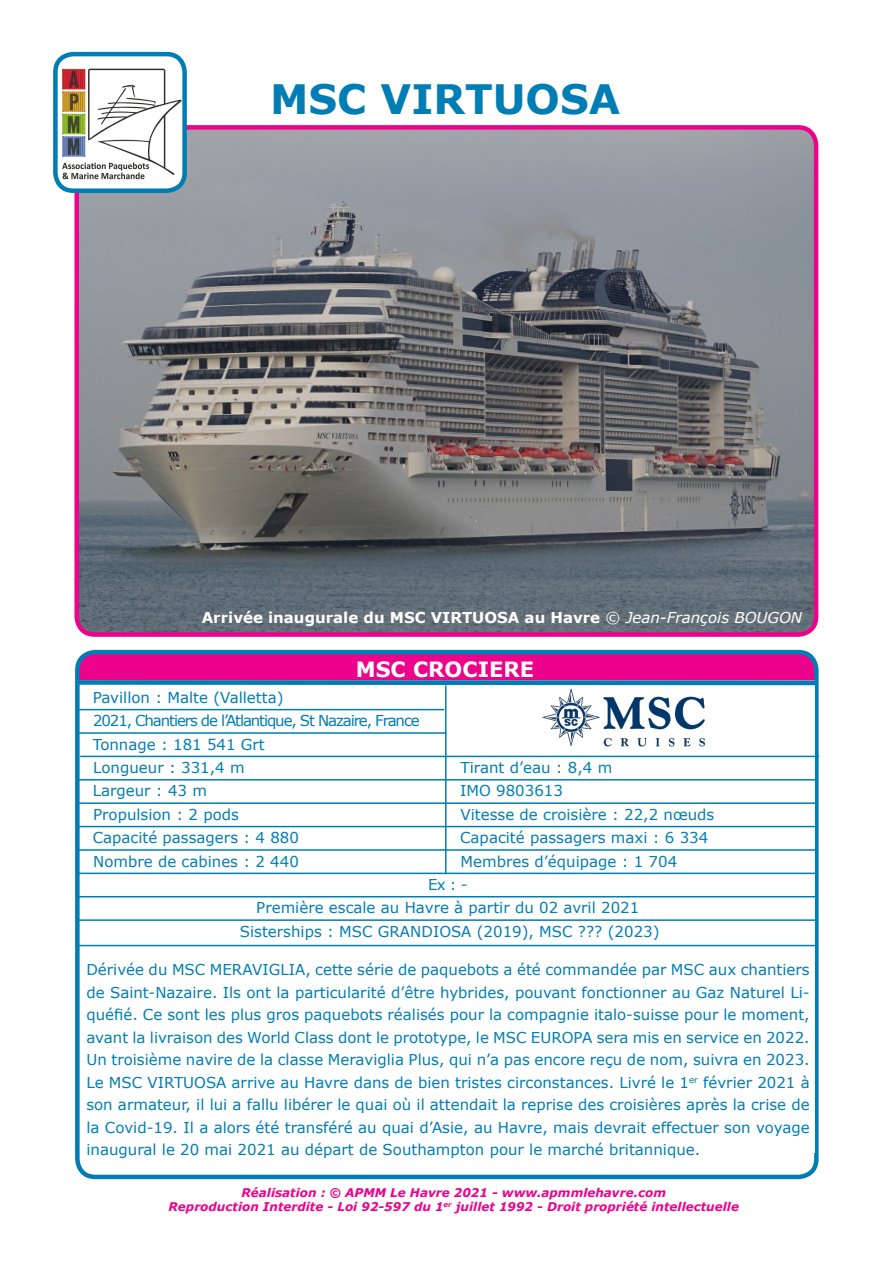
<style>
.page{position:relative;width:893px;height:1263px;background:#fff}
.page>*{position:absolute;margin:0;border:0;box-sizing:border-box;transform-origin:0 0}
.t1{font:700 40.5px "Verdana";color:#007db4}
.t2{font:700 21px "Verdana";color:#fff}
.t3{font:15px/22.5px "Verdana";color:#007db4;text-align:justify}
.t4{font:700 15px "Verdana";color:#fff}
.t5{font:15px "Verdana";letter-spacing:-.075em;color:#007db4}
.t6{font:italic 700 12px "Verdana";color:#ed028c}
.s1{font-weight:400}
.s2{font-weight:400;font-style:italic}
</style>
<div class="page">
<img style="left:79px;top:130px;width:737px;height:502px">
<div style="left:74px;top:125px;width:744px;height:512px;border:4px solid #ed028c;border-radius:18px"></div>
<div style="left:78px;top:651px;width:739px;height:44px;background:#ed028c;border-radius:18px"></div>
<div style="left:75px;top:650px;width:744px;height:529px;border:4px solid #007db4;border-radius:18px"></div>
<div style="left:80px;top:682px;width:735px;height:471px;background:#fff"></div>
<hr style="left:78px;top:709px;width:366px;height:1px;background:#007db4">
<hr style="left:445px;top:685px;width:2px;height:189px;background:#007db4">
<hr style="left:77px;top:732px;width:370px;height:2px;background:#007db4">
<hr style="left:80px;top:756px;width:739px;height:1px;background:#007db4">
<hr style="left:79px;top:779px;width:738px;height:1px;background:#007db4">
<hr style="left:79px;top:802px;width:738px;height:2px;background:#007db4">
<hr style="left:79px;top:826px;width:738px;height:1px;background:#007db4">
<hr style="left:79px;top:849px;width:738px;height:2px;background:#007db4">
<hr style="left:79px;top:872px;width:738px;height:2px;background:#007db4">
<hr style="left:78px;top:896px;width:738px;height:1px;background:#007db4">
<hr style="left:78px;top:919px;width:739px;height:2px;background:#007db4">
<hr style="left:78px;top:945px;width:739px;height:1px;background:#007db4">
<svg style="left:75px;top:678px;width:744px;height:9px"></svg>
<img style="left:542px;top:688px;width:163px;height:59px">
<div style="left:55px;top:54px;width:130px;height:137px;background:#fff;border-radius:18px"></div>
<img style="left:58px;top:64px;width:126px;height:123px">
<div style="left:53px;top:52px;width:134px;height:141px;border:4px solid #007db4;border-radius:18px"></div>
<p class="t1" style="left:270px;top:73px;width:352px">MSC VIRTUOSA</p>
<p class="t4" style="left:202px;top:608px;width:602px">Arrivée inaugurale du MSC VIRTUOSA au Havre <span class="s1">©</span> <span class="s2">Jean-François BOUGON</span></p>
<p class="t2" style="left:356px;top:656px;width:180px">MSC CROCIERE</p>
<p class="t3" style="left:93px;top:686px;width:192px">Pavillon : Malte (Valletta)</p>
<p class="t5" style="left:93px;top:711px;width:328px">2021, Chantiers de l’Atlantique, St Nazaire, France</p>
<p class="t3" style="left:93px;top:733px;width:174px">Tonnage : 181 541 Grt</p>
<p class="t3" style="left:93px;top:756px;width:153px">Longueur : 331,4 m</p>
<p class="t3" style="left:93px;top:780px;width:116px">Largeur : 43 m</p>
<p class="t3" style="left:93px;top:803px;width:147px">Propulsion : 2 pods</p>
<p class="t3" style="left:93px;top:827px;width:208px">Capacité passagers : 4 880</p>
<p class="t3" style="left:93px;top:850px;width:207px">Nombre de cabines : 2 440</p>
<p class="t3" style="left:428px;top:873px;width:41px">Ex : -</p>
<p class="t3" style="left:256px;top:897px;width:384px">Première escale au Havre à partir du 02 avril 2021</p>
<p class="t3" style="left:461px;top:756px;width:153px">Tirant d’eau : 8,4 m</p>
<p class="t3" style="left:460px;top:780px;width:104px">IMO 9803613</p>
<p class="t3" style="left:461px;top:803px;width:255px">Vitesse de croisière : 22,2 nœuds</p>
<p class="t3" style="left:460px;top:827px;width:250px">Capacité passagers maxi : 6 334</p>
<p class="t3" style="left:461px;top:850px;width:218px">Membres d’équipage : 1 704</p>
<p class="t3" style="left:240px;top:921px;width:421px">Sisterships : MSC GRANDIOSA (2019), MSC ??? (2023)</p>
<p class="t3" style="left:86px;top:959px;width:725px">Dérivée du MSC MERAVIGLIA, cette série de paquebots a été commandée par MSC aux chantiers de Saint-Nazaire. Ils ont la particularité d’être hybrides, pouvant fonctionner au Gaz Naturel Li&shy;quéfié. Ce sont les plus gros paquebots réalisés pour la compagnie italo-suisse pour le moment, avant la livraison des World Class dont le prototype, le MSC EUROPA sera mis en service en 2022.<br>Un troisième navire de la classe Meraviglia Plus, qui n’a pas encore reçu de nom, suivra en 2023.<br>Le MSC VIRTUOSA arrive au Havre dans de bien tristes circonstances. Livré le 1<sup>er</sup> février 2021 à son armateur, il lui a fallu libérer le quai où il attendait la reprise des croisières après la crise de la Covid-19. Il a alors été transféré au quai d’Asie, au Havre, mais devrait effectuer son voyage inaugural le 20 mai 2021 au départ de Southampton pour le marché britannique.</p>
<p class="t6" style="left:242px;top:1185px;width:426px">Réalisation : © APMM Le Havre 2021 - www.apmmlehavre.com</p>
<p class="t6" style="left:169px;top:1199px;width:572px">Reproduction Interdite - Loi 92-597 du 1<sup>er</sup> juillet 1992 - Droit propriété intellectuelle</p>
</div>
